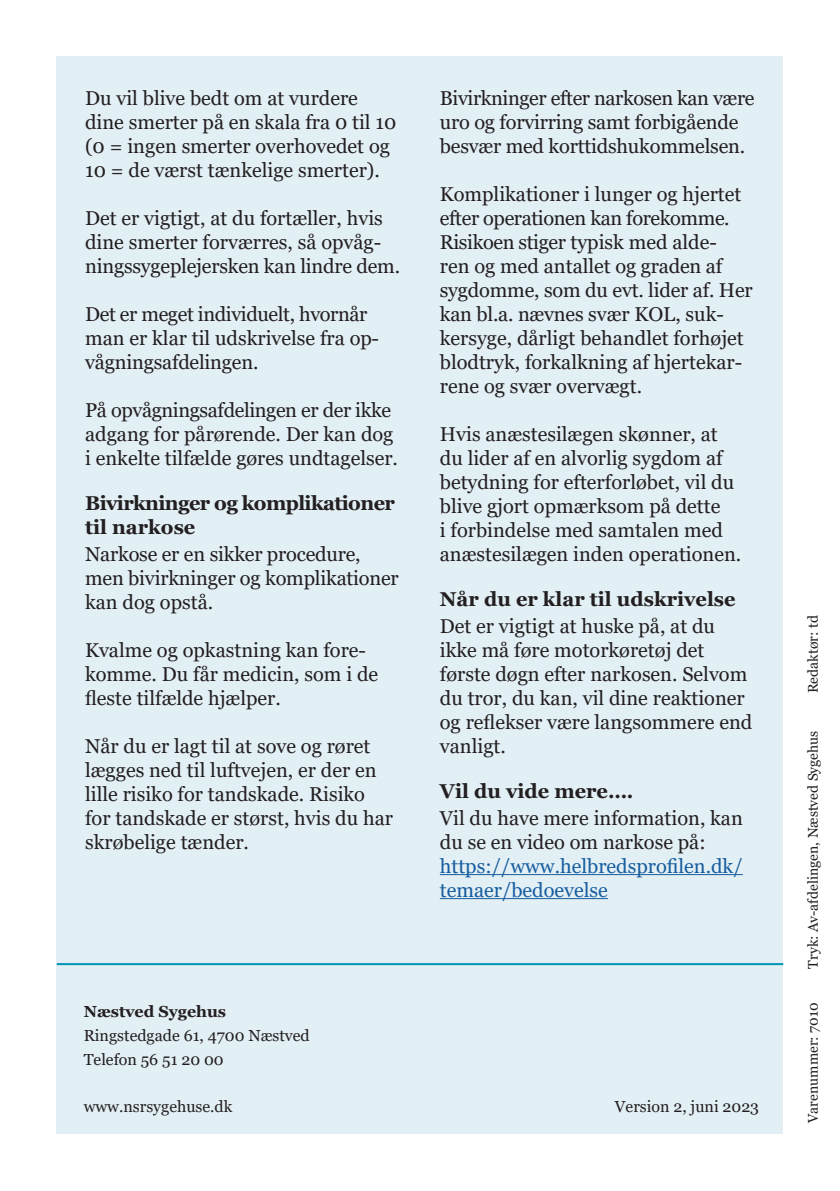
<style>
.page{position:relative;width:840px;height:1191px;background:#fff}
.page>*{position:absolute;margin:0;border:0;box-sizing:border-box;transform-origin:0 0}
.Brødtekst{font:20px/24px "Georgia";color:#231f20}
.Brødtekst-2{font:20px/24px "Georgia";color:#175d9e}
.Mellemrubrik{font:700 20px "Georgia";color:#231f20}
.Mellemrubrik-2{font:700 20px/24px "Georgia";letter-spacing:-.03em;color:#231f20}
.Adresser{font:16px "Georgia";color:#231f20}
.Adresser_FED{font:700 16px "Georgia";color:#231f20}
.t1{font:14px "Georgia";color:#231f20}
</style>
<div class="page">
<div style="left:57px;top:57px;width:725px;height:1077px;background:#e2eff5"></div>
<hr style="left:57px;top:963px;width:725px;height:2px;background:#0093b4">
<hr style="left:439px;top:874px;width:303px;height:1px;background:#175d9e">
<hr style="left:439px;top:898px;width:168px;height:1px;background:#175d9e">
<p class="Brødtekst" style="left:85px;top:86px;width:312px">Du vil blive bedt om at vurdere dine smerter på en skala fra 0 til 10 (0 = ingen smerter overhovedet og<br>10 = de værst tænkelige smerter).</p>
<p class="Brødtekst" style="left:85px;top:206px;width:316px">Det er vigtigt, at du fortæller, hvis dine smerter forværres, så opvåg&shy;ningssygeplejersken kan lindre dem.</p>
<p class="Brødtekst" style="left:85px;top:302px;width:293px">Det er meget individuelt, hvornår man er klar til udskrivelse fra op&shy;vågningsafdelingen.</p>
<p class="Brødtekst" style="left:85px;top:398px;width:314px">På opvågningsafdelingen er der ikke adgang for pårørende. Der kan dog i enkelte tilfælde gøres undtagelser.</p>
<p class="Mellemrubrik-2" style="left:85px;top:491px;width:311px">Bivirkninger og komplikationer til narkose</p>
<p class="Brødtekst" style="left:85px;top:542px;width:315px">Narkose er en sikker procedure, men bivirkninger og komplikationer kan dog opstå.</p>
<p class="Brødtekst" style="left:85px;top:638px;width:294px">Kvalme og opkastning kan fore&shy;komme. Du får medicin, som i de fleste tilfælde hjælper.</p>
<p class="Brødtekst" style="left:85px;top:734px;width:309px">Når du er lagt til at sove og røret lægges ned til luftvejen, er der en lille risiko for tandskade. Risiko for tandskade er størst, hvis du har skrøbelige tænder.</p>
<p class="Brødtekst" style="left:439px;top:86px;width:316px">Bivirkninger efter narkosen kan være uro og forvirring samt forbigående besvær med korttidshukommelsen.</p>
<p class="Brødtekst" style="left:439px;top:182px;width:314px">Komplikationer i lunger og hjertet efter operationen kan forekomme.<br>Risikoen stiger typisk med alde-<br>ren og med antallet og graden af sygdomme, som du evt. lider af. Her kan bl.a. nævnes svær KOL, suk&shy;kersyge, dårligt behandlet forhøjet blodtryk, forkalkning af hjertekar&shy;rene og svær overvægt.</p>
<p class="Brødtekst" style="left:439px;top:422px;width:303px">Hvis anæstesilægen skønner, at du lider af en alvorlig sygdom af betydning for efterforløbet, vil du blive gjort opmærksom på dette<br>i forbindelse med samtalen med anæstesilægen inden operationen.</p>
<p class="Mellemrubrik" style="left:439px;top:586px;width:297px">Når du er klar til udskrivelse</p>
<p class="Brødtekst" style="left:439px;top:614px;width:314px">Det er vigtigt at huske på, at du ikke må føre motorkøretøj det første døgn efter narkosen. Selvom du tror, du kan, vil dine reaktioner og reflekser være langsommere end vanligt.</p>
<p class="Mellemrubrik" style="left:439px;top:778px;width:195px">Vil du vide mere….</p>
<p class="Brødtekst" style="left:439px;top:806px;width:304px">Vil du have mere information, kan du se en video om narkose på:</p>
<p class="Brødtekst-2" style="left:439px;top:854px;width:304px">https://www.helbredsprofilen.dk/ temaer/bedoevelse</p>
<p class="Adresser_FED" style="left:84px;top:1001px;width:144px">Næstved Sygehus</p>
<p class="Adresser" style="left:84px;top:1025px;width:227px">Ringstedgade 61, 4700 Næstved</p>
<p class="Adresser" style="left:84px;top:1049px;width:141px">Telefon 56 51 20 00</p>
<p class="Adresser" style="left:84px;top:1097px;width:150px">www.nsrsygehuse.dk</p>
<p class="Adresser" style="left:614px;top:1097px;width:146px">Version 2, juni 2023</p>
<p class="t1" style="left:804px;top:693px;width:79px;rotate:-90deg">Redaktør: td</p>
<p class="t1" style="left:804px;top:968px;width:240px;rotate:-90deg">Tryk: Av-afdelingen, Næstved Sygehus</p>
<p class="t1" style="left:804px;top:1123px;width:122px;rotate:-90deg">Varenummer: 7010</p>
</div>
